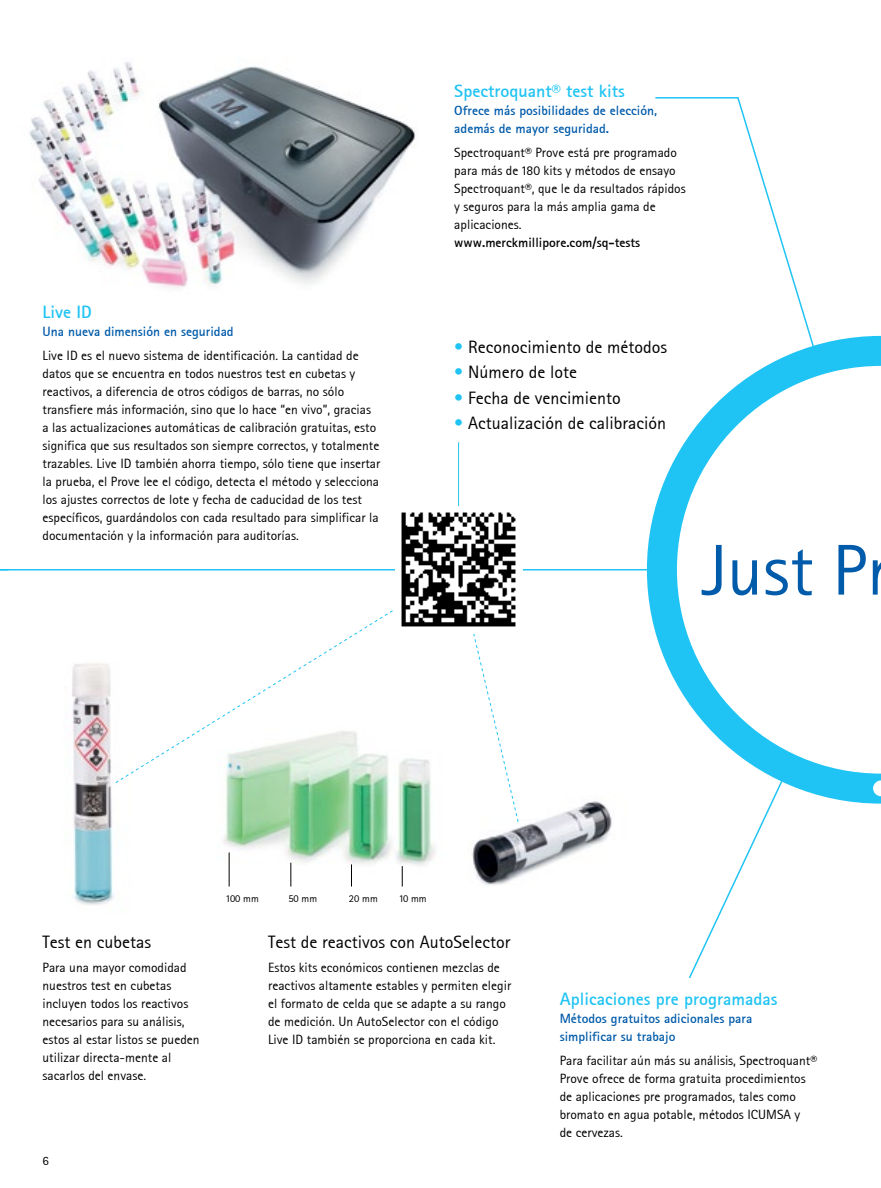
<style>
.page{position:relative;width:881px;height:1188px;background:#fff}
.page>*{position:absolute;margin:0;border:0;box-sizing:border-box;transform-origin:0 0}
.t1{font:72px "Merck Sans Serif Pro";color:#005baa}
.t2{font:18px "Merck Sans Serif";color:#000}
.t3{font:700 18px "Merck Sans Serif";color:#20c4f4}
.t4{font:13.5px/18px "Merck Sans Serif";color:#000}
.t5{font:700 13.5px/18px "Merck Sans Serif";color:#005baa}
.t6{font:700 13.5px "Merck Sans Serif";color:#000}
.t7{font:12.75px "Merck Sans Serif";color:#000}
.t8{font:10.5px "Merck Sans Serif";color:#000}
.s1{color:#20c4f4}
</style>
<div class="page">
<hr style="left:458px;top:442px;width:1px;height:128px;background:#20c4f4">
<img style="left:223px;top:784px;width:212px;height:103px">
<svg style="left:290px;top:863px;width:1px;height:24px"></svg>
<svg style="left:351px;top:864px;width:1px;height:23px"></svg>
<svg style="left:401px;top:866px;width:1px;height:21px"></svg>
<hr style="left:229px;top:853px;width:1px;height:34px;background:#000">
<img style="left:29px;top:62px;width:388px;height:226px">
<img style="left:72px;top:663px;width:42px;height:242px">
<img style="left:472px;top:801px;width:140px;height:85px">
<svg style="left:688px;top:804px;width:84px;height:175px"></svg>
<svg style="left:115px;top:610px;width:316px;height:174px"></svg>
<svg style="left:472px;top:634px;width:47px;height:189px"></svg>
<hr style="left:0;top:569px;width:880px;height:2px;background:#20c4f4">
<img style="left:395px;top:506px;width:127px;height:128px">
<svg style="left:655px;top:97px;width:156px;height:239px"></svg>
<svg style="left:646px;top:336px;width:226px;height:468px"></svg>
<svg style="left:872px;top:335px;width:8px;height:469px"></svg>
<h2 class="t3" style="left:43px;top:302px;width:51px">Live ID</h2>
<p class="t5" style="left:43px;top:323px;width:192px">Una nueva dimensión en seguridad</p>
<p class="t4" style="left:43px;top:347px;width:339px">Live ID es el nuevo sistema de identificación. La cantidad de datos que se encuentra en todos nuestros test en cubetas y reactivos, a diferencia de otros códigos de barras, no sólo transfiere más información, sino que lo hace “en vivo”, gracias a las actualizaciones automáticas de calibración gratuitas, esto significa que sus resultados son siempre correctos, y totalmente trazables. Live ID también ahorra tiempo, sólo tiene que insertar la prueba, el Prove lee el código, detecta el método y selecciona los ajustes correctos de lote y fecha de caducidad de los test específicos, guardándolos con cada resultado para simplificar la documentación y la información para auditorías.</p>
<h2 class="t3" style="left:454px;top:81px;width:172px">Spectroquant® test kits</h2>
<p class="t5" style="left:454px;top:102px;width:204px">Ofrece más posibilidades de elección, además de mayor seguridad.</p>
<p class="t4" style="left:454px;top:144px;width:233px">Spectroquant® Prove está pre programado para más de 180 kits y métodos de ensayo Spectroquant®, que le da resultados rápidos y seguros para la más amplia gama de aplicaciones.</p>
<p class="t6" style="left:454px;top:235px;width:187px">www.merckmillipore.com/sq-tests</p>
<h2 class="t2" style="left:454px;top:336px;width:214px"><span class="s1">•</span> Reconocimiento de métodos</h2>
<h2 class="t2" style="left:454px;top:361px;width:124px"><span class="s1">•</span> Número de lote</h2>
<h2 class="t2" style="left:454px;top:387px;width:168px"><span class="s1">•</span> Fecha de vencimiento</h2>
<h2 class="t2" style="left:454px;top:412px;width:213px"><span class="s1">•</span> Actualización de calibración</h2>
<h1 class="t1" style="left:701px;top:528px;width:167px">Just P</h1>
<p class="t8" style="left:225px;top:893px;width:35px">100 mm</p>
<p class="t8" style="left:288px;top:893px;width:30px">50 mm</p>
<p class="t8" style="left:349px;top:893px;width:30px">20 mm</p>
<p class="t8" style="left:398px;top:893px;width:29px">10 mm</p>
<h2 class="t2" style="left:43px;top:931px;width:110px">Test en cubetas</h2>
<p class="t4" style="left:43px;top:958px;width:158px">Para una mayor comodidad nuestros test en cubetas incluyen todos los reactivos necesarios para su análisis, estos al estar listos se pueden utilizar directa-mente al sacarlos del envase.</p>
<p class="t7" style="left:43px;top:1153px;width:8px">6</p>
<h2 class="t2" style="left:268px;top:931px;width:244px">Test de reactivos con AutoSelector</h2>
<p class="t4" style="left:268px;top:958px;width:244px">Estos kits económicos contienen mezclas de reactivos altamente estables y permiten elegir el formato de celda que se adapte a su rango de medición. Un AutoSelector con el código Live ID también se proporciona en cada kit.</p>
<h2 class="t3" style="left:559px;top:989px;width:219px">Aplicaciones pre programadas</h2>
<p class="t5" style="left:559px;top:1010px;width:194px">Métodos gratuitos adicionales para simplificar su trabajo</p>
<p class="t4" style="left:559px;top:1052px;width:259px">Para facilitar aún más su análisis, Spectroquant® Prove ofrece de forma gratuita procedimientos de aplicaciones pre programados, tales como bromato en agua potable, métodos ICUMSA y<br>de cervezas.</p>
</div>
